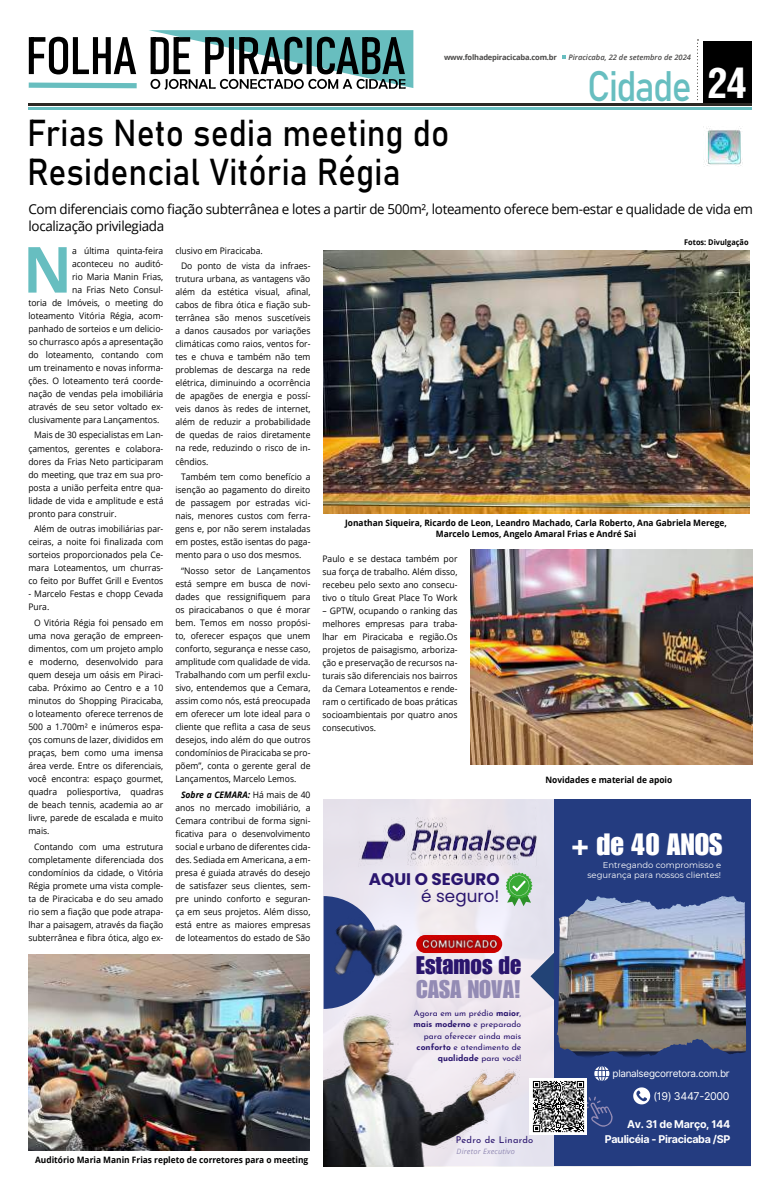
<style>
.page{position:relative;width:780px;height:1191px;background:#fff}
.page>*{position:absolute;margin:0;border:0;box-sizing:border-box;transform-origin:0 0}
.t1{font:700 63.6px "Open Sans";color:#67bec0;scale:.95 1}
.t2{font:42.1px "Bahnschrift";letter-spacing:-.045em;color:#67bec0;scale:.89 1}
.t3{font:37px/39px "Bahnschrift";color:#000;scale:.91 1}
.t4{font:30px "Impact LT Std";color:#fff}
.t5{font:24.8px "Impact LT Std";color:#2a156d}
.t6{font:24.8px "Impact LT Std";color:#938bb4}
.t7{font:700 16.8px "Poppins";color:#2a156e}
.t8{font:16.8px "Poppins";color:#2a156e}
.t9{font:13.7px/16.6px "Open Sans";letter-spacing:-.025em;color:#000}
.t10{font:700 10.7px/15.3px "Inter";letter-spacing:-.03em;color:#fff;text-align:right}
.t11{font:10.7px "Inter";letter-spacing:-.03em;color:#fff}
.t12{font:9.9px "Inter";letter-spacing:-.03em;color:#fff}
.t13{font:9.3px "Josefin Sans";letter-spacing:.03em;color:#2a156e}
.t14{font:9px/13px "Open Sans";color:#000;text-align:justify;scale:.95 1}
.t15{font:700 8.8px/10.8px "Open Sans";color:#000;text-align:center;scale:.95 1}
.t16{font:8.5px/11.4px "Josefin Sans";color:#2a156e;text-align:right}
.t17{font:8.4px/10px "Montserrat";color:#fff;text-align:right}
.t18{font:700 7.8px "Open Sans";color:#000;scale:.94 1}
.t19{font:italic 600 7.6px "Open Sans";color:#4a4948}
.t20{font:700 7.6px "Open Sans";letter-spacing:-.025em;color:#4a4948}
.t21{font:italic 7.4px "Open Sans";letter-spacing:.03em;color:#938bb4}
.s1{font-family:"Arena Condensed";font-weight:700;font-size:40.6px;color:#fff}
.s2{font-weight:700;font-style:italic}
.s3{font-weight:700}
</style>
<div class="page">
<div style="left:703px;top:41px;width:48px;height:65px;background:#000"></div>
<hr style="left:28px;top:107px;width:723px;height:2px;background:#67bec0">
<hr style="left:28px;top:103px;width:723px;height:3px;background:#2c2824">
<svg style="left:697px;top:39px;width:1px;height:62px"></svg>
<svg style="left:562px;top:55px;width:4px;height:4px"></svg>
<svg style="left:28px;top:30px;width:385px;height:60px"></svg>
<img style="left:704px;top:128px;width:39px;height:39px">
<img style="left:28px;top:954px;width:281px;height:196px">
<img style="left:470px;top:550px;width:282px;height:214px">
<img style="left:323px;top:250px;width:426px;height:264px">
<svg style="left:530px;top:950px;width:24px;height:52px"></svg>
<img style="left:554px;top:799px;width:196px;height:367px">
<img style="left:359px;top:799px;width:178px;height:67px">
<svg style="left:633px;top:1087px;width:17px;height:17px"></svg>
<img style="left:323px;top:1009px;width:199px;height:157px">
<svg style="left:506px;top:872px;width:26px;height:34px"></svg>
<img style="left:607px;top:896px;width:114px;height:13px">
<svg style="left:323px;top:896px;width:57px;height:113px"></svg>
<img style="left:323px;top:897px;width:90px;height:99px">
<svg style="left:416px;top:935px;width:86px;height:18px"></svg>
<div style="left:529px;top:1077px;width:58px;height:57px;background:#fff"></div>
<img style="left:418px;top:935px;width:82px;height:17px">
<svg style="left:533px;top:1132px;width:51px;height:1px"></svg>
<svg style="left:532px;top:1066px;width:80px;height:66px;background:#6f768f"></svg>
<p class="t20" style="left:444px;top:52px;width:114px">www.folhadepiracicaba.com.br</p>
<p class="t19" style="left:568px;top:52px;width:124px">Piracicaba, 22 de setembro de 2024</p>
<h2 class="t2" style="left:587px;top:55px;width:181px">Cidade <span class="s1">24</span></h2>
<h3 class="t3" style="left:27px;top:111px;width:465px">Frias Neto sedia meeting do<br>Residencial Vitória Régia</h3>
<h3 class="t9" style="left:28px;top:200px;width:726px">Com diferenciais como fiação subterrânea e lotes a partir de 500m², loteamento oferece bem-estar e qualidade de vida em localização privilegiada</h3>
<p class="t18" style="left:684px;top:236px;width:70px">Fotos: Divulgação</p>
<h1 class="t1" style="left:23px;top:225px;width:53px">N</h1>
<p class="t14" style="left:72px;top:244px;width:98px">a última quinta-feira</p>
<p class="t14" style="left:181px;top:242px;width:138px;line-height:15.8px;text-indent:-6px">clusivo em Piracicaba.<br>Do ponto de vista da infraes-</p>
<p class="t14" style="left:175px;top:272px;width:144px">trutura urbana, as vantagens vão além da estética visual, afinal, cabos de fibra ótica e fiação sub&shy;terrânea são menos suscetíveis a danos causados por variações climáticas como raios, ventos for&shy;tes e chuva e também não tem problemas de descarga na rede elétrica, diminuindo a ocorrência de apagões de energia e possí&shy;veis danos às redes de internet, além de reduzir a probabilidade de quedas de raios diretamente na rede, reduzindo o risco de in&shy;cêndios.</p>
<p class="t14" style="left:175px;top:470px;width:144px;text-indent:6px">Também tem como benefício a isenção ao pagamento do direito de passagem por estradas vici&shy;nais, menores custos com ferra&shy;gens e, por não serem instaladas em postes, estão isentas do paga&shy;mento para o uso dos mesmos.</p>
<p class="t14" style="left:175px;top:564px;width:144px;text-indent:6px">“Nosso setor de Lançamentos está sempre em busca de novi&shy;dades que ressignifiquem para os piracicabanos o que é morar bem. Temos em nosso propósi&shy;to, oferecer espaços que unem conforto, segurança e nesse caso, amplitude com qualidade de vida.<br>Trabalhando com um perfil exclu&shy;sivo, entendemos que a Cemara, assim como nós, está preocupada em oferecer um lote ideal para o cliente que reflita a casa de seus desejos, indo além do que outros condomínios de Piracicaba se pro&shy;põem”, conta o gerente geral de Lançamentos, Marcelo Lemos.</p>
<p class="t14" style="left:175px;top:788px;width:144px;text-indent:6px"><span class="s2">Sobre a CEMARA:</span> Há mais de 40 anos no mercado imobiliário, a Cemara contribui de forma signi&shy;ficativa para o desenvolvimento social e urbano de diferentes cida&shy;des. Sediada em Americana, a em&shy;presa é guiada através do desejo de satisfazer seus clientes, sem&shy;pre unindo conforto e seguran&shy;ça em seus projetos. Além disso, está entre as maiores empresas de loteamentos do estado de São</p>
<p class="t14" style="left:72px;top:256px;width:98px">aconteceu no auditó-</p>
<p class="t14" style="left:72px;top:270px;width:98px">rio Maria Manin Frias,</p>
<p class="t14" style="left:72px;top:282px;width:98px">na Frias Neto Consul-</p>
<p class="t14" style="left:28px;top:296px;width:144px">toria de Imóveis, o meeting do</p>
<p class="t14" style="left:28px;top:308px;width:144px">loteamento Vitória Régia, acom-</p>
<p class="t14" style="left:28px;top:322px;width:144px">panhado de sorteios e um delicio-</p>
<p class="t14" style="left:28px;top:335px;width:144px">so churrasco após a apresentação</p>
<p class="t14" style="left:28px;top:347px;width:144px">do loteamento, contando com</p>
<p class="t14" style="left:28px;top:360px;width:144px">um treinamento e novas informa-</p>
<p class="t14" style="left:28px;top:374px;width:144px">ções. O loteamento terá coorde-</p>
<p class="t14" style="left:28px;top:387px;width:144px">nação de vendas pela imobiliária</p>
<p class="t14" style="left:28px;top:399px;width:144px">através de seu setor voltado ex-</p>
<p class="t14" style="left:28px;top:413px;width:139px">clusivamente para Lançamentos.</p>
<p class="t14" style="left:28px;top:428px;width:144px;text-indent:6px">Mais de 30 especialistas em Lan&shy;çamentos, gerentes e colabora&shy;dores da Frias Neto participaram do meeting, que traz em sua pro&shy;posta a união perfeita entre qua&shy;lidade de vida e amplitude e está pronto para construir.</p>
<p class="t14" style="left:28px;top:522px;width:144px;text-indent:6px">Além de outras imobiliárias par&shy;ceiras, a noite foi finalizada com sorteios proporcionados pela Ce&shy;mara Loteamentos, um churras&shy;co feito por Buffet Grill e Eventos</p>
<p class="t14" style="left:28px;top:587px;width:144px">- Marcelo Festas e chopp Cevada<br>Pura.</p>
<p class="t14" style="left:28px;top:616px;width:144px;text-indent:6px">O Vitória Régia foi pensado em uma nova geração de empreen&shy;dimentos, com um projeto amplo e moderno, desenvolvido para quem deseja um oásis em Piraci&shy;caba. Próximo ao Centro e a 10 minutos do Shopping Piracicaba, o loteamento oferece terrenos de 500 a 1.700m² e inúmeros espa&shy;ços comuns de lazer, divididos em praças, bem como uma imensa área verde. Entre os diferenciais, você encontra: espaço gourmet, quadra poliesportiva, quadras de beach tennis, academia ao ar livre, parede de escalada e muito mais.</p>
<p class="t14" style="left:28px;top:840px;width:144px;text-indent:6px">Contando com uma estrutura completamente diferenciada dos condomínios da cidade, o Vitória Régia promete uma vista comple&shy;ta de Piracicaba e do seu amado rio sem a fiação que pode atrapa&shy;lhar a paisagem, através da fiação subterrânea e fibra ótica, algo ex-</p>
<p class="t15" style="left:345px;top:517px;width:403px">Jonathan Siqueira, Ricardo de Leon, Leandro Machado, Carla Roberto, Ana Gabriela Merege,<br>Marcelo Lemos, Angelo Amaral Frias e André Sai</p>
<p class="t14" style="left:322px;top:552px;width:144px">Paulo e se destaca também por sua força de trabalho. Além disso, recebeu pelo sexto ano consecu&shy;tivo o título Great Place To Work</p>
<p class="t14" style="left:322px;top:604px;width:144px">– GPTW, ocupando o ranking das melhores empresas para traba&shy;lhar em Piracicaba e região.Os projetos de paisagismo, arboriza&shy;ção e preservação de recursos na&shy;turais são diferenciais nos bairros da Cemara Loteamentos e rende&shy;ram o certificado de boas práticas socioambientais por quatro anos consecutivos.</p>
<p class="t15" style="left:545px;top:774px;width:135px">Novidades e material de apoio</p>
<h3 class="t4" style="left:571px;top:826px;width:153px">+ de 40 ANOS</h3>
<p class="t17" style="left:587px;top:859px;width:135px">Entregando compromisso e segurança para nossos clientes!</p>
<h3 class="t7" style="left:369px;top:869px;width:132px">AQUI O SEGURO</h3>
<h3 class="t8" style="left:421px;top:886px;width:80px">é seguro!</h3>
<p class="t15" style="left:35px;top:1154px;width:289px">Auditório Maria Manin Frias repleto de corretores para o meeting</p>
<h3 class="t5" style="left:416px;top:950px;width:106px">Estamos de</h3>
<h3 class="t6" style="left:416px;top:974px;width:106px">CASA NOVA!</h3>
<p class="t16" style="left:413px;top:1006px;width:109px">Agora em um prédio <span class="s3">maior</span>, <span class="s3">mais moderno</span> e preparado para oferecer ainda mais <span class="s3">conforto</span> e atendimento de <span class="s3">qualidade</span> para você!</p>
<p class="t13" style="left:455px;top:1131px;width:79px">Pedro de Linardo</p>
<p class="t21" style="left:456px;top:1146px;width:60px">Diretor Executivo</p>
<p class="t12" style="left:612px;top:1066px;width:119px">planalsegcorretora.com.br</p>
<p class="t11" style="left:653px;top:1088px;width:78px">(19) 3447-2000</p>
<p class="t10" style="left:604px;top:1116px;width:127px">Av. 31 de Março, 144<br>Paulicéia - Piracicaba /SP</p>
</div>
